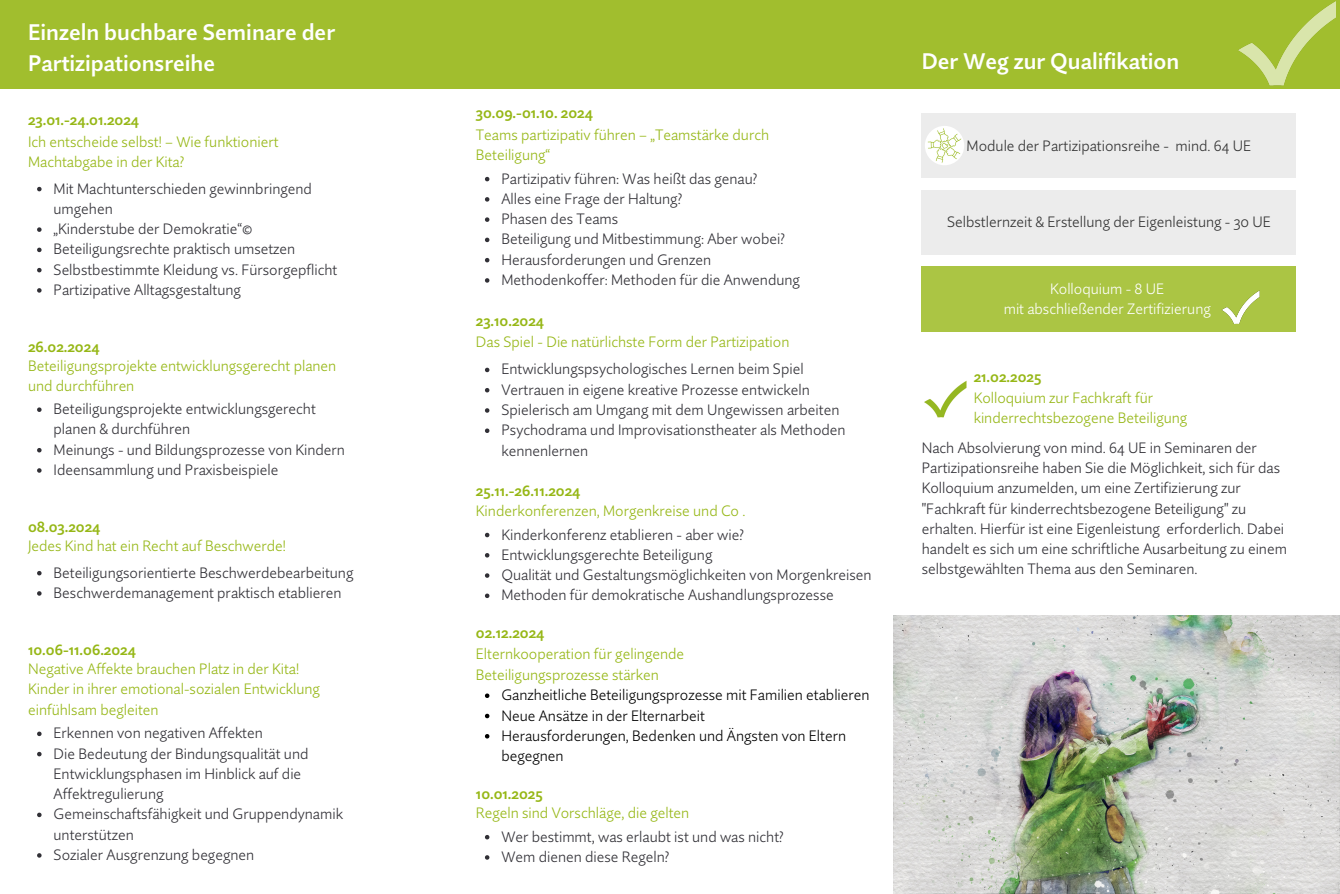
<style>
.page{position:relative;width:1340px;height:894px;background:#fff}
.page>*{position:absolute;margin:0;border:0;box-sizing:border-box;transform-origin:0 0}
.t1{font:600 22.5px/31.5px "Quire Sans Pro";color:#fff}
.t2{font:300 15px/20.2px "Quire Sans Pro";color:#313036}
.t3{font:300 15px/20.2px "Quire Sans Pro";color:#96b716}
.t4{font:300 15px/20.2px "Quire Sans Pro";color:#000}
.t5{font:600 15px "Quire Sans Pro";color:#96b716}
.t6{font:300 15px/20.2px "Quire Sans Pro";color:#fff;text-align:center}
</style>
<div class="page">
<div style="left:0;top:0;width:1339px;height:88px;background:#a1be2e"></div>
<img style="left:1238px;top:1px;width:98px;height:84px">
<div style="left:921px;top:190px;width:375px;height:64px;background:#e8e8e8"></div>
<div style="left:921px;top:113px;width:375px;height:65px;background:#e8e8e8"></div>
<img style="left:925px;top:126px;width:39px;height:39px;border-radius:50%">
<div style="left:921px;top:267px;width:375px;height:65px;background:#abc544"></div>
<img style="left:1222px;top:290px;width:38px;height:34px">
<img style="left:893px;top:615px;width:446px;height:277px">
<svg style="left:37px;top:187px;width:5px;height:4px"></svg>
<svg style="left:37px;top:227px;width:5px;height:5px"></svg>
<svg style="left:37px;top:247px;width:5px;height:5px"></svg>
<svg style="left:37px;top:268px;width:5px;height:4px"></svg>
<svg style="left:37px;top:288px;width:5px;height:4px"></svg>
<svg style="left:37px;top:407px;width:5px;height:5px"></svg>
<svg style="left:37px;top:448px;width:5px;height:4px"></svg>
<svg style="left:37px;top:468px;width:5px;height:4px"></svg>
<svg style="left:37px;top:571px;width:5px;height:4px"></svg>
<svg style="left:37px;top:591px;width:5px;height:4px"></svg>
<svg style="left:37px;top:731px;width:5px;height:4px"></svg>
<svg style="left:37px;top:751px;width:5px;height:5px"></svg>
<svg style="left:37px;top:812px;width:5px;height:4px"></svg>
<svg style="left:37px;top:853px;width:5px;height:4px"></svg>
<svg style="left:485px;top:177px;width:4px;height:4px"></svg>
<svg style="left:485px;top:197px;width:4px;height:4px"></svg>
<svg style="left:485px;top:217px;width:4px;height:5px"></svg>
<svg style="left:485px;top:237px;width:4px;height:5px"></svg>
<svg style="left:485px;top:258px;width:4px;height:4px"></svg>
<svg style="left:485px;top:278px;width:4px;height:4px"></svg>
<svg style="left:485px;top:367px;width:4px;height:5px"></svg>
<svg style="left:485px;top:388px;width:4px;height:4px"></svg>
<svg style="left:485px;top:408px;width:4px;height:4px"></svg>
<svg style="left:485px;top:428px;width:4px;height:5px"></svg>
<svg style="left:485px;top:532px;width:4px;height:5px"></svg>
<svg style="left:485px;top:553px;width:4px;height:4px"></svg>
<svg style="left:485px;top:573px;width:4px;height:4px"></svg>
<svg style="left:485px;top:593px;width:4px;height:5px"></svg>
<svg style="left:485px;top:693px;width:4px;height:4px"></svg>
<svg style="left:485px;top:713px;width:4px;height:5px"></svg>
<svg style="left:485px;top:734px;width:4px;height:4px"></svg>
<svg style="left:485px;top:835px;width:4px;height:4px"></svg>
<svg style="left:485px;top:855px;width:4px;height:4px"></svg>
<img style="left:924px;top:380px;width:43px;height:38px">
<p class="t1" style="left:28px;top:16px;width:308px">Einzeln buchbare Seminare der<br>Partizipationsreihe</p>
<p class="t5" style="left:28px;top:110px;width:113px">23.01.-24.01.2024</p>
<p class="t3" style="left:28px;top:131px;width:252px">Ich entscheide selbst! – Wie funktioniert<br>Machtabgabe in der Kita?</p>
<p class="t2" style="left:54px;top:178px;width:260px">Mit Machtunterschieden gewinnbringend umgehen</p>
<p class="t2" style="left:54px;top:218px;width:200px">„Kinderstube der Demokratie“©</p>
<p class="t2" style="left:54px;top:238px;width:243px">Beteiligungsrechte praktisch umsetzen</p>
<p class="t2" style="left:54px;top:259px;width:285px">Selbstbestimmte Kleidung vs. Fürsorgepflicht</p>
<p class="t2" style="left:54px;top:279px;width:189px">Partizipative Alltagsgestaltung</p>
<p class="t5" style="left:28px;top:336px;width:73px">26.02.2024</p>
<p class="t3" style="left:28px;top:355px;width:310px">Beteiligungsprojekte entwicklungsgerecht planen und durchführen</p>
<p class="t2" style="left:54px;top:398px;width:264px">Beteiligungsprojekte entwicklungsgerecht planen &amp; durchführen</p>
<p class="t2" style="left:54px;top:439px;width:293px">Meinungs - und Bildungsprozesse von Kindern</p>
<p class="t2" style="left:54px;top:459px;width:226px">Ideensammlung und Praxisbeispiele</p>
<p class="t5" style="left:28px;top:516px;width:74px">08.03.2024</p>
<p class="t3" style="left:28px;top:535px;width:259px">Jedes Kind hat ein Recht auf Beschwerde!</p>
<p class="t2" style="left:54px;top:561px;width:301px">Beteiligungsorientierte Beschwerdebearbeitung</p>
<p class="t2" style="left:54px;top:582px;width:289px">Beschwerdemanagement praktisch etablieren</p>
<p class="t5" style="left:28px;top:639px;width:109px">10.06-11.06.2024</p>
<p class="t3" style="left:28px;top:658px;width:293px">Negative Affekte brauchen Platz in der Kita!<br>Kinder in ihrer emotional-sozialen Entwicklung einfühlsam begleiten</p>
<p class="t2" style="left:54px;top:722px;width:211px">Erkennen von negativen Affekten</p>
<p class="t2" style="left:54px;top:742px;width:256px">Die Bedeutung der Bindungsqualität und<br>Entwicklungsphasen im Hinblick auf die<br>Affektregulierung</p>
<p class="t2" style="left:54px;top:803px;width:291px">Gemeinschaftsfähigkeit und Gruppendynamik unterstützen</p>
<p class="t2" style="left:54px;top:843px;width:202px">Sozialer Ausgrenzung begegnen</p>
<p class="t5" style="left:476px;top:103px;width:119px">30.09.-01.10. 2024</p>
<p class="t3" style="left:476px;top:124px;width:295px">Teams partizipativ führen – „Teamstärke durch<br>Beteiligung“</p>
<p class="t2" style="left:501px;top:168px;width:258px">Partizipativ führen: Was heißt das genau?</p>
<p class="t2" style="left:501px;top:188px;width:182px">Alles eine Frage der Haltung?</p>
<p class="t2" style="left:501px;top:208px;width:118px">Phasen des Teams</p>
<p class="t2" style="left:501px;top:228px;width:285px">Beteiligung und Mitbestimmung: Aber wobei?</p>
<p class="t2" style="left:501px;top:249px;width:211px">Herausforderungen und Grenzen</p>
<p class="t2" style="left:501px;top:269px;width:300px">Methodenkoffer: Methoden für die Anwendung</p>
<p class="t5" style="left:476px;top:310px;width:70px">23.10.2024</p>
<p class="t3" style="left:476px;top:331px;width:315px">Das Spiel - Die natürlichste Form der Partizipation</p>
<p class="t2" style="left:501px;top:358px;width:304px">Entwicklungspsychologisches Lernen beim Spiel</p>
<p class="t2" style="left:501px;top:379px;width:310px">Vertrauen in eigene kreative Prozesse entwickeln</p>
<p class="t2" style="left:501px;top:399px;width:339px">Spielerisch am Umgang mit dem Ungewissen arbeiten</p>
<p class="t2" style="left:501px;top:419px;width:346px">Psychodrama und Improvisationstheater als Methoden kennenlernen</p>
<p class="t5" style="left:476px;top:481px;width:106px">25.11.-26.11.2024</p>
<p class="t3" style="left:476px;top:500px;width:271px">Kinderkonferenzen, Morgenkreise und Co .</p>
<p class="t2" style="left:501px;top:523px;width:244px">Kinderkonferenz etablieren - aber wie?</p>
<p class="t2" style="left:501px;top:544px;width:212px">Entwicklungsgerechte Beteiligung</p>
<p class="t2" style="left:501px;top:564px;width:371px">Qualität und Gestaltungsmöglichkeiten von Morgenkreisen</p>
<p class="t2" style="left:501px;top:584px;width:334px">Methoden für demokratische Aushandlungsprozesse</p>
<p class="t5" style="left:476px;top:622px;width:70px">02.12.2024</p>
<p class="t3" style="left:476px;top:643px;width:210px">Elternkooperation für gelingende<br>Beteiligungsprozesse stärken</p>
<p class="t4" style="left:501px;top:684px;width:370px">Ganzheitliche Beteiligungsprozesse mit Familien etablieren</p>
<p class="t4" style="left:501px;top:704px;width:205px">Neue Ansätze in der Elternarbeit</p>
<p class="t4" style="left:501px;top:724px;width:346px">Herausforderungen, Bedenken und Ängsten von Eltern begegnen</p>
<p class="t5" style="left:476px;top:783px;width:68px">10.01.2025</p>
<p class="t3" style="left:476px;top:801px;width:215px">Regeln sind Vorschläge, die gelten</p>
<p class="t2" style="left:501px;top:825px;width:284px">Wer bestimmt, was erlaubt ist und was nicht?</p>
<p class="t2" style="left:501px;top:846px;width:169px">Wem dienen diese Regeln?</p>
<p class="t1" style="left:921px;top:45px;width:259px">Der Weg zur Qualifikation</p>
<p class="t4" style="left:966px;top:135px;width:286px">Module der Partizipationsreihe - mind. 64 UE</p>
<p class="t4" style="left:947px;top:211px;width:325px">Selbstlernzeit &amp; Erstellung der Eigenleistung - 30 UE</p>
<p class="t6" style="left:1003px;top:278px;width:209px">Kolloquium - 8 UE<br>mit abschließender Zertifizierung</p>
<p class="t5" style="left:973px;top:367px;width:69px">21.02.2025</p>
<p class="t3" style="left:973px;top:387px;width:215px">Kolloquium zur Fachkraft für kinderrechtsbezogene Beteiligung</p>
<p class="t2" style="left:921px;top:437px;width:367px">Nach Absolvierung von mind. 64 UE in Seminaren der Partizipationsreihe haben Sie die Möglichkeit, sich für das Kolloquium anzumelden, um eine Zertifizierung zur "Fachkraft für kinderrechtsbezogene Beteiligung" zu erhalten. Hierfür ist eine Eigenleistung erforderlich. Dabei handelt es sich um eine schriftliche Ausarbeitung zu einem selbstgewählten Thema aus den Seminaren.</p>
</div>
